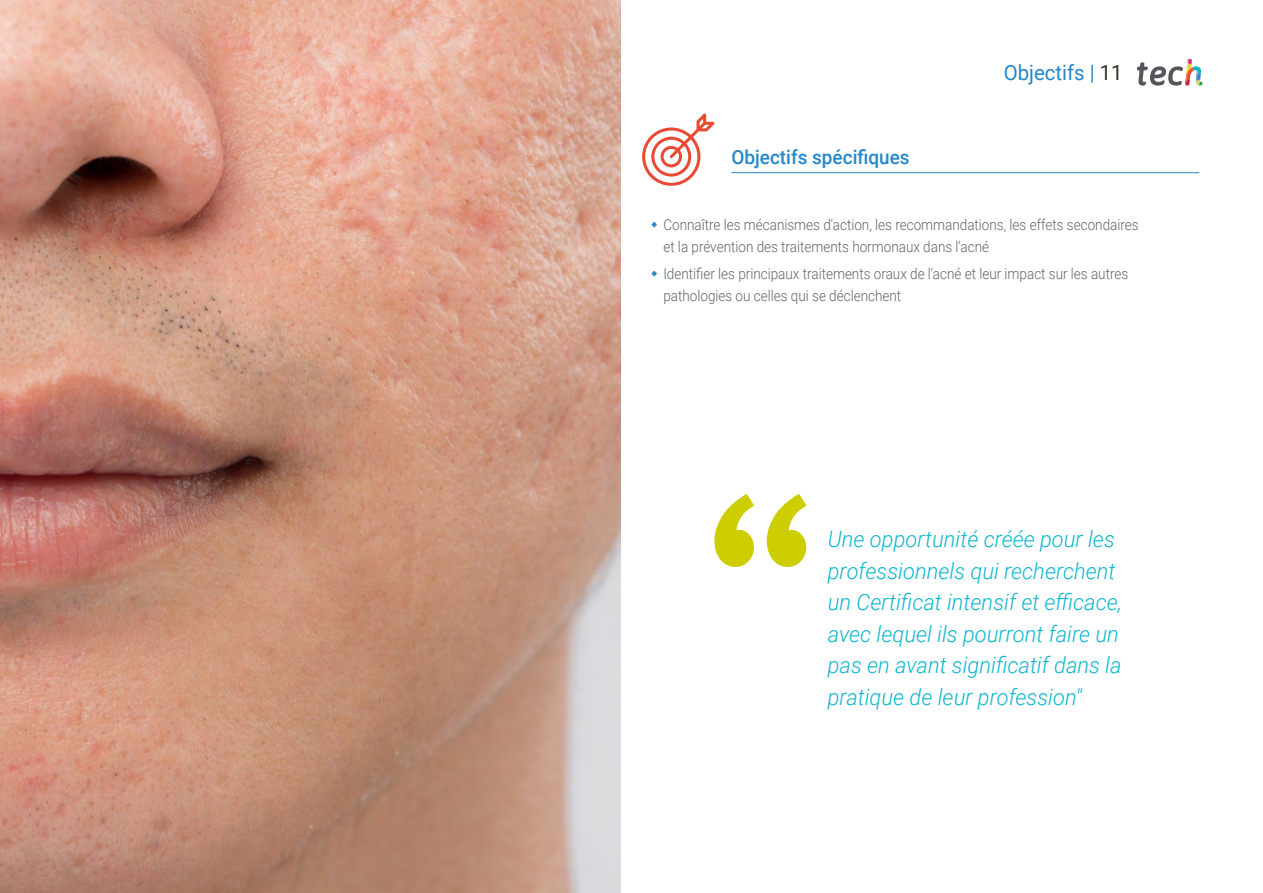
<style>
.page{position:relative;width:1263px;height:893px;background:#fff}
.page>*{position:absolute;margin:0;border:0;box-sizing:border-box;transform-origin:0 0}
.t1{font:italic 300 22.5px/31.5px "Roboto";color:#0fb6cf}
.t2{font:21px "Roboto";color:#2488c9}
.t3{font:500 19.5px "Roboto";color:#2488c9}
.t4{font:300 15px/22.5px "Roboto";color:#61646a;scale:.9 1}
.s1{color:#312e20}
</style>
<div class="page">
<svg style="left:1137px;top:59px;width:65px;height:27px"></svg>
<svg style="left:642px;top:113px;width:72px;height:73px"></svg>
<hr style="left:731px;top:172px;width:468px;height:1px;background:#2488c9">
<svg style="left:714px;top:494px;width:92px;height:73px"></svg>
<img style="left:0;top:0;width:621px;height:893px">
<h3 class="t3" style="left:731px;top:144px;width:180px">Objectifs spécifiques</h3>
<h2 class="t2" style="left:1004px;top:57px;width:120px">Objectifs | <span class="s1">11</span></h2>
<p class="t4" style="left:663px;top:213px;width:530px">Connaître les mécanismes d'action, les recommandations, les effets secondaires et la prévention des traitements hormonaux dans l'acné</p>
<p class="t4" style="left:663px;top:262px;width:518px">Identifier les principaux traitements oraux de l'acné et leur impact sur les autres pathologies ou celles qui se déclenchent</p>
<h1 class="t1" style="left:828px;top:523px;width:296px">Une opportunité créée pour les professionnels qui recherchent un Certificat intensif et efficace, avec lequel ils pourront faire un pas en avant significatif dans la pratique de leur profession"</h1>
</div>
